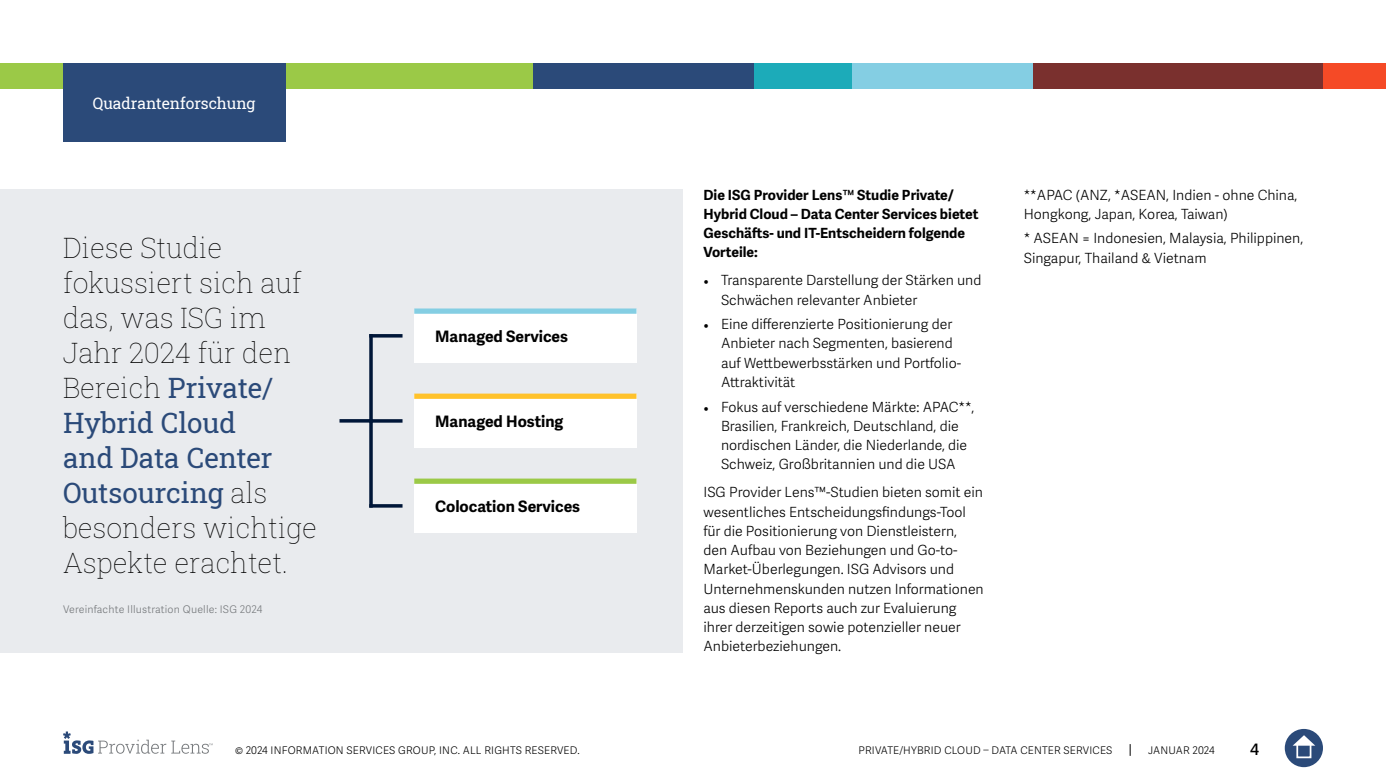
<style>
.page{position:relative;width:1386px;height:780px;background:#fff}
.page>*{position:absolute;margin:0;border:0;box-sizing:border-box;transform-origin:0 0}
.t1{font:28px/35px "Roboto Slab ISG P Thin";color:#000}
.t2{font:28px/35px "Roboto Slab ISG P Regular";color:#2b4a79}
.t3{font:700 15.75px "Adelle Sans";color:#000}
.t4{font:15.75px "Roboto Slab ISG P Regular";color:#fff}
.t5{font:600 15.75px "Adelle Sans";color:#000}
.t6{font:300 14px/19.2px "Adelle Sans";color:#000}
.t7{font:700 14px/19.2px "Adelle Sans";color:#000}
.t8{font:300 10.5px "Adelle Sans";letter-spacing:.02em;color:#000}
.t9{font:300 10.5px "Adelle Sans";letter-spacing:.02em;color:#75787b}
.s1{font-family:"Roboto Slab ISG P Thin";color:#000}
.s2{font-family:"Minion Pro";font-weight:400}
</style>
<div class="page">
<svg style="left:1130px;top:744px;width:1px;height:12px"></svg>
<svg style="left:63px;top:731px;width:150px;height:23px"></svg>
<div style="left:1285px;top:729px;width:38px;height:38px;background:#2b4a79;border-radius:50%"></div>
<svg style="left:1293px;top:735px;width:22px;height:10px"></svg>
<div style="left:1296px;top:743px;width:15px;height:15px;border:2px solid #fff"></div>
<div style="left:0;top:63px;width:533px;height:25px;background:#9bc947"></div>
<div style="left:533px;top:63px;width:223px;height:25px;background:#2b4a79"></div>
<div style="left:850px;top:63px;width:184px;height:25px;background:#84cee3"></div>
<div style="left:1323px;top:63px;width:63px;height:25px;background:#f54a26"></div>
<div style="left:1033px;top:63px;width:290px;height:25px;background:#7a302e"></div>
<div style="left:754px;top:63px;width:98px;height:25px;background:#1cabb9"></div>
<div style="left:0;top:189px;width:682px;height:463px;background:#e9ebee"></div>
<div style="left:414px;top:479px;width:223px;height:54px;background:#fff"></div>
<div style="left:414px;top:478px;width:223px;height:6px;background:#9bc947"></div>
<div style="left:414px;top:394px;width:223px;height:54px;background:#fff"></div>
<div style="left:414px;top:393px;width:223px;height:6px;background:#ffc22b"></div>
<div style="left:414px;top:309px;width:223px;height:54px;background:#fff"></div>
<div style="left:414px;top:308px;width:223px;height:6px;background:#84cee3"></div>
<hr style="left:369px;top:334px;width:34px;height:3px;background:#001638">
<hr style="left:339px;top:419px;width:34px;height:3px;background:#001638">
<svg style="left:369px;top:334px;width:4px;height:170px"></svg>
<hr style="left:369px;top:419px;width:34px;height:3px;background:#001638">
<hr style="left:369px;top:504px;width:34px;height:3px;background:#001638">
<div style="left:63px;top:63px;width:222px;height:79px;background:#2b4a79"></div>
<p class="t4" style="left:93px;top:92px;width:164px">Quadrantenforschung</p>
<h1 class="t1" style="left:63px;top:229px;width:241px">Diese Studie fokussiert sich auf das, was ISG im<br>Jahr 2024 für den</h1>
<h1 class="t2" style="left:63px;top:369px;width:212px"><span class="s1">Bereich</span> Private/<br>Hybrid Cloud and Data Center<br>Outsourcing <span class="s1">als</span></h1>
<h1 class="t1" style="left:63px;top:509px;width:255px">besonders wichtige<br>Aspekte erachtet.</h1>
<p class="t9" style="left:63px;top:603px;width:201px">Vereinfachte Illustration Quelle: ISG 2024</p>
<p class="t3" style="left:435px;top:327px;width:134px">Managed Services</p>
<p class="t3" style="left:435px;top:412px;width:130px">Managed Hosting</p>
<p class="t3" style="left:435px;top:497px;width:146px">Colocation Services</p>
<p class="t7" style="left:704px;top:185px;width:276px">Die ISG Provider Lens™ Studie Private/ Hybrid Cloud – Data Center Services bietet Geschäfts- und IT-Entscheidern folgende Vorteile:</p>
<p class="t6" style="left:721px;top:271px;width:262px;text-indent:-18px"><span class="s2">•</span> Transparente Darstellung der Stärken und<br>Schwächen relevanter Anbieter</p>
<p class="t6" style="left:721px;top:315px;width:242px;text-indent:-18px"><span class="s2">•</span> Eine differenzierte Positionierung der Anbieter nach Segmenten, basierend auf Wettbewerbsstärken und Portfolio-Attraktivität</p>
<p class="t6" style="left:721px;top:397px;width:255px;text-indent:-18px"><span class="s2">•</span> Fokus auf verschiedene Märkte: APAC**, Brasilien, Frankreich, Deutschland, die nordischen Länder, die Niederlande, die Schweiz, Großbritannien und die USA</p>
<p class="t6" style="left:704px;top:483px;width:282px">ISG Provider Lens™-Studien bieten somit ein wesentliches Entscheidungsfindungs-Tool für die Positionierung von Dienstleistern, den Aufbau von Beziehungen und Go-to-Market-Überlegungen. ISG Advisors und Unternehmenskunden nutzen Informationen aus diesen Reports auch zur Evaluierung ihrer derzeitigen sowie potenzieller neuer Anbieterbeziehungen.</p>
<p class="t6" style="left:1024px;top:185px;width:275px">**APAC (ANZ, *ASEAN, Indien - ohne China,<br>Hongkong, Japan, Korea, Taiwan)</p>
<p class="t6" style="left:1024px;top:229px;width:281px">* ASEAN = Indonesien, Malaysia, Philippinen,<br>Singapur, Thailand &amp; Vietnam</p>
<p class="t8" style="left:235px;top:744px;width:346px">© 2024 INFORMATION SERVICES GROUP, INC. ALL RIGHTS RESERVED.</p>
<p class="t8" style="left:858px;top:744px;width:256px">PRIVATE/HYBRID CLOUD – DATA CENTER SERVICES</p>
<p class="t8" style="left:1148px;top:744px;width:68px">JANUAR 2024</p>
<p class="t5" style="left:1250px;top:740px;width:10px">4</p>
</div>
